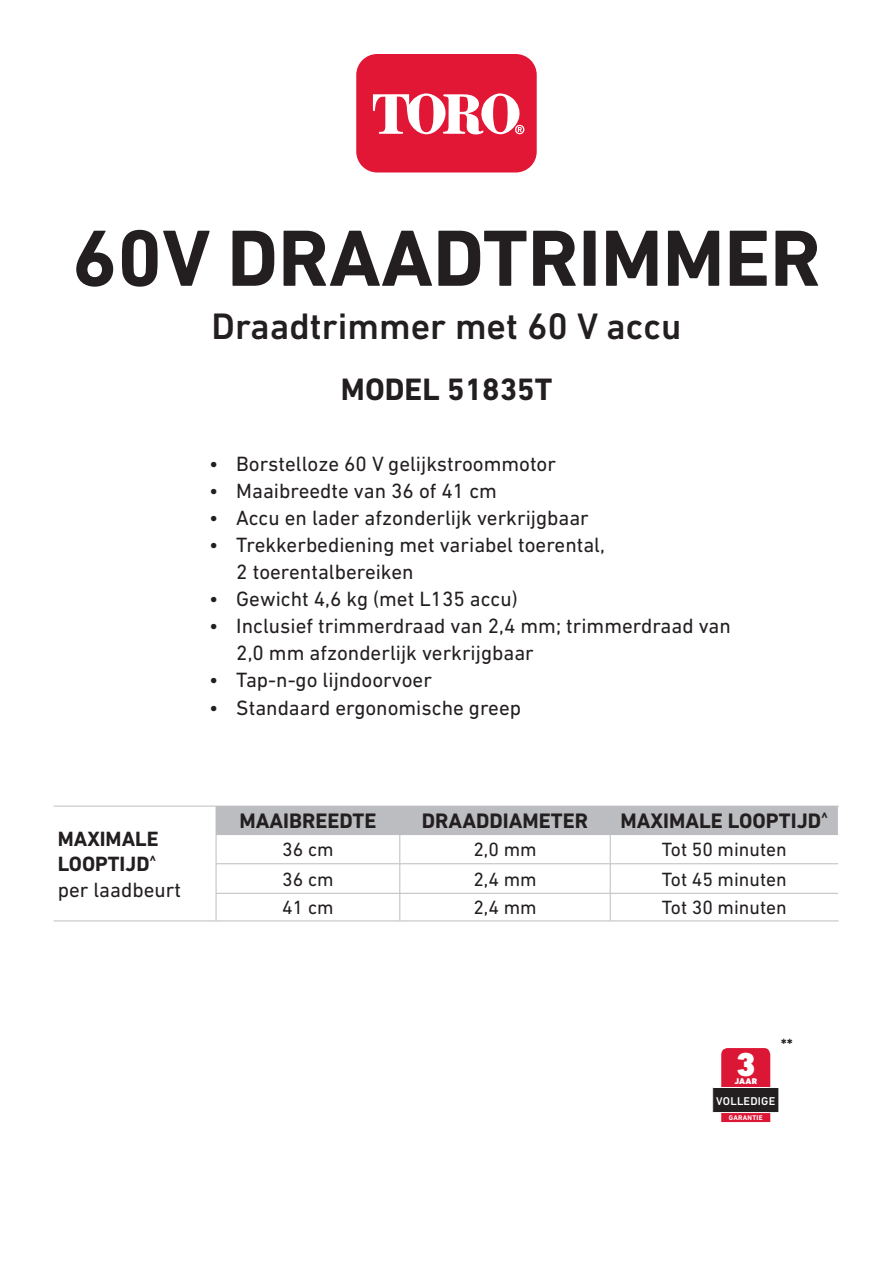
<style>
.page{position:relative;width:893px;height:1263px;background:#fff}
.page>*{position:absolute;margin:0;border:0;box-sizing:border-box;transform-origin:0 0}
.CHART_TOP{font:700 81px "DIN Next LT Pro";color:#231f20}
.CHART_TOP-2{font:500 37.5px "DIN Next LT Pro";color:#231f20}
.t1{font:900 33.75px "DIN Next LT Pro";color:#fff}
.CHART_TOP-3{font:700 31.5px "DIN Next LT Pro";color:#231f20}
.t2{font:700 21.3px "DIN Next LT Pro";color:#231f20}
.t3{font:21px/27px "DIN Next LT Pro";color:#231f20}
.t4{font:700 21px/25.2px "DIN Next LT Pro";color:#231f20}
.t5{font:19.5px "DIN Next LT Pro";color:#231f20}
.t6{font:500 18px "DIN Next LT Pro";color:#231f20}
.t7{font:500 11.55px "DIN Next LT Pro";letter-spacing:.02em;color:#fff}
.t8{font:900 8.4px "DIN Next LT Pro";color:#fff}
.t9{font:700 6.9px "DIN Next LT Pro";letter-spacing:.035em;color:#fff}
.s1{font-weight:400}
</style>
<div class="page">
<div style="left:356px;top:54px;width:181px;height:118px;background:#e21736;border-radius:21px"></div>
<svg style="left:373px;top:93px;width:151px;height:42px"></svg>
<svg style="left:721px;top:1048px;width:50px;height:75px;background:#dd223f"></svg>
<div style="left:713px;top:1087px;width:66px;height:25px;background:#231f20"></div>
<div style="left:712px;top:1087px;width:67px;height:26px;border:1px solid #fff"></div>
<hr style="left:54px;top:921px;width:162px;height:1px;background:#bcbdc0">
<hr style="left:54px;top:806px;width:162px;height:1px;background:#bcbdc0">
<hr style="left:610px;top:921px;width:229px;height:1px;background:#bcbdc0">
<svg style="left:216px;top:806px;width:623px;height:115px"></svg>
<hr style="left:216px;top:921px;width:184px;height:1px;background:#bcbdc0">
<hr style="left:400px;top:921px;width:210px;height:1px;background:#bcbdc0">
<p class="CHART_TOP" style="left:72px;top:211px;width:750px">60V DRAADTRIMMER</p>
<p class="CHART_TOP-2" style="left:212px;top:304px;width:472px">Draadtrimmer met 60 V accu</p>
<p class="CHART_TOP-3" style="left:341px;top:371px;width:213px">MODEL 51835T</p>
<p class="t3" style="left:209px;top:450px;width:348px">• Borstelloze 60 V gelijkstroommotor</p>
<p class="t3" style="left:209px;top:477px;width:289px">• Maaibreedte van 36 of 41 cm</p>
<p class="t3" style="left:209px;top:504px;width:381px">• Accu en lader afzonderlijk verkrijgbaar</p>
<p class="t3" style="left:236px;top:531px;width:370px;text-indent:-27px">• Trekkerbediening met variabel toerental,<br>2 toerentalbereiken</p>
<p class="t3" style="left:209px;top:585px;width:310px">• Gewicht 4,6 kg (met L135 accu)</p>
<p class="t3" style="left:236px;top:612px;width:496px;text-indent:-27px">• Inclusief trimmerdraad van 2,4 mm; trimmerdraad van<br>2,0 mm afzonderlijk verkrijgbaar</p>
<p class="t3" style="left:209px;top:666px;width:224px">• Tap-n-go lijndoorvoer</p>
<p class="t3" style="left:209px;top:694px;width:313px">• Standaard ergonomische greep</p>
<p class="t4" style="left:58px;top:826px;width:125px">MAXIMALE<br>LOOPTIJD<sup>^ </sup><span class="s1">per laadbeurt</span></p>
<p class="t2" style="left:239px;top:809px;width:139px">MAAIBREEDTE</p>
<p class="t2" style="left:422px;top:809px;width:168px">DRAADDIAMETER</p>
<p class="t2" style="left:620px;top:809px;width:209px">MAXIMALE LOOPTIJD<sup>^</sup></p>
<p class="t5" style="left:282px;top:838px;width:53px">36 cm</p>
<p class="t5" style="left:473px;top:838px;width:65px">2,0 mm</p>
<p class="t5" style="left:662px;top:838px;width:127px">Tot 50 minuten</p>
<p class="t5" style="left:282px;top:868px;width:53px">36 cm</p>
<p class="t5" style="left:473px;top:868px;width:65px">2,4 mm</p>
<p class="t5" style="left:662px;top:868px;width:127px">Tot 45 minuten</p>
<p class="t5" style="left:282px;top:896px;width:53px">41 cm</p>
<p class="t5" style="left:473px;top:896px;width:65px">2,4 mm</p>
<p class="t5" style="left:662px;top:896px;width:127px">Tot 30 minuten</p>
<p class="t6" style="left:781px;top:1034px;width:14px">**</p>
<h3 class="t1" style="left:736px;top:1044px;width:21px">3</h3>
<p class="t9" style="left:729px;top:1113px;width:35px">GARANTIE</p>
<p class="t8" style="left:734px;top:1076px;width:24px">JAAR</p>
<p class="t7" style="left:716px;top:1094px;width:61px">VOLLEDIGE</p>
</div>
